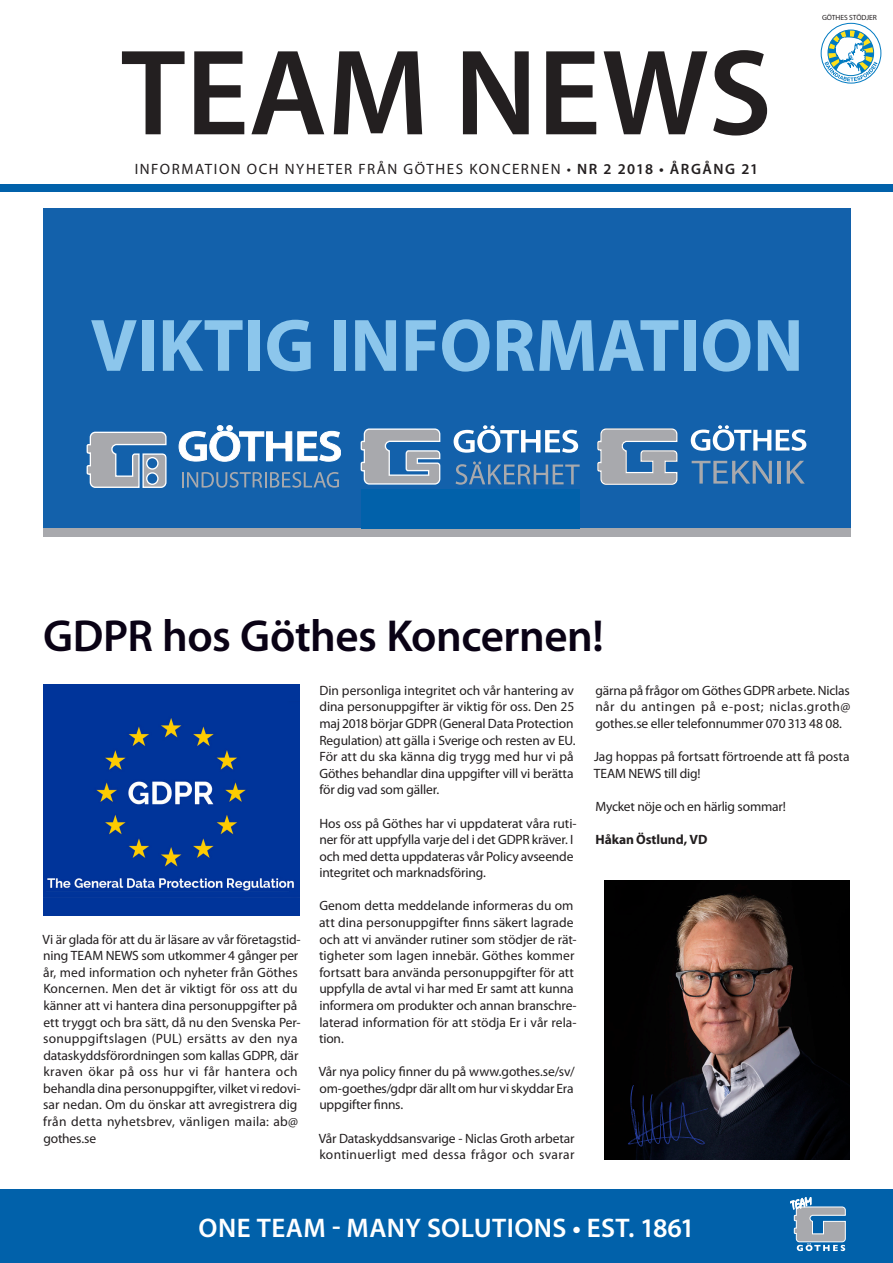
<style>
.page{position:relative;width:893px;height:1263px;background:#fff}
.page>*{position:absolute;margin:0;border:0;box-sizing:border-box;transform-origin:0 0}
.t1{font:600 123px "Myriad Pro";color:#231f20}
.t2{font:700 75px "Myriad Pro";color:#8cc6ec}
.Rubrik_stor{font:600 45px "Myriad Pro";letter-spacing:-.01em;color:#0a0215}
.Blå_Sidhänvisning{font:600 27px "Myriad Pro";letter-spacing:.015em;color:#fff}
.t3{font:15px "Myriad Pro";letter-spacing:.105em;color:#231f20}
.Brödtext{font:13.5px/16.6px "Myriad Pro";letter-spacing:-.005em;color:#231f20}
.Brödtext-2{font:700 13.5px "Myriad Pro";letter-spacing:-.005em;color:#231f20}
.Puffar_och_Diagram{font:7.5px "Myriad Pro";color:#231f20}
.s1{font-weight:600}
</style>
<div class="page">
<div style="left:0;top:1189px;width:893px;height:74px;background:#0161aa"></div>
<svg style="left:790px;top:1197px;width:56px;height:54px"></svg>
<img style="left:605px;top:880px;width:245px;height:279px">
<img style="left:613px;top:1082px;width:94px;height:69px">
<div style="left:0;top:184px;width:893px;height:7px;background:#0161aa"></div>
<svg style="left:821px;top:24px;width:60px;height:59px"></svg>
<div style="left:821px;top:23px;width:60px;height:61px;border:1px solid #007ac2;border-radius:50%"></div>
<svg style="left:824px;top:30px;width:53px;height:51px"></svg>
<div style="left:43px;top:209px;width:807px;height:328px;background:#1361ab"></div>
<div style="left:43px;top:529px;width:807px;height:8px;background:#a8a9ad"></div>
<svg style="left:597px;top:428px;width:81px;height:57px"></svg>
<svg style="left:691px;top:425px;width:115px;height:26px"></svg>
<svg style="left:692px;top:461px;width:80px;height:23px"></svg>
<hr style="left:778px;top:461px;width:3px;height:23px;background:#a8a9ad">
<svg style="left:787px;top:461px;width:18px;height:23px"></svg>
<svg style="left:179px;top:425px;width:162px;height:37px"></svg>
<svg style="left:182px;top:472px;width:157px;height:16px"></svg>
<svg style="left:87px;top:431px;width:80px;height:57px"></svg>
<svg style="left:361px;top:428px;width:80px;height:57px"></svg>
<svg style="left:454px;top:425px;width:124px;height:28px"></svg>
<svg style="left:456px;top:461px;width:124px;height:24px"></svg>
<div style="left:361px;top:489px;width:219px;height:39px;background:#0161aa"></div>
<div style="left:43px;top:685px;width:257px;height:231px;background:#00349a"></div>
<img style="left:47px;top:718px;width:247px;height:173px">
<p class="t1" style="left:121px;top:25px;width:653px">TEAM NEWS</p>
<p class="t3" style="left:135px;top:161px;width:625px">INFORMATION OCH NYHETER FRÅN GÖTHES KONCERNEN • <span class="s1">NR 2 2018 • ÅRGÅNG 21</span></p>
<p class="Puffar_och_Diagram" style="left:822px;top:13px;width:56px">GÖTHES STÖDJER</p>
<p class="t2" style="left:91px;top:297px;width:715px">VIKTIG INFORMATION</p>
<p class="Rubrik_stor" style="left:43px;top:611px;width:562px">GDPR hos Göthes Koncernen!</p>
<p class="Brödtext" style="left:43px;top:931px;width:260px">Vi är glada för att du är läsare av vår företagstid&shy;ning TEAM NEWS som utkommer 4 gånger per år, med information och nyheter från Göthes Koncernen. Men det är viktigt för oss att du känner att vi hantera dina personuppgifter på ett tryggt och bra sätt, då nu den Svenska Per&shy;sonuppgiftslagen (PUL) ersätts av den nya dataskyddsförordningen som kallas GDPR, där kraven ökar på oss hur vi får hantera och behandla dina personuppgifter, vilket vi redovi&shy;sar nedan. Om du önskar att avregistrera dig från detta nyhetsbrev, vänligen maila: ab@ gothes.se</p>
<p class="Brödtext" style="left:319px;top:682px;width:258px">Din personliga integritet och vår hantering av dina personuppgifter är viktig för oss. Den 25 maj 2018 börjar GDPR (General Data Protection Regulation) att gälla i Sverige och resten av EU.<br>För att du ska känna dig trygg med hur vi på Göthes behandlar dina uppgifter vill vi berätta för dig vad som gäller.</p>
<p class="Brödtext" style="left:319px;top:815px;width:259px">Hos oss på Göthes har vi uppdaterat våra ruti&shy;ner för att uppfylla varje del i det GDPR kräver. I och med detta uppdateras vår Policy avseende integritet och marknadsföring.</p>
<p class="Brödtext" style="left:319px;top:898px;width:259px">Genom detta meddelande informeras du om att dina personuppgifter finns säkert lagrade och att vi använder rutiner som stödjer de rät&shy;tigheter som lagen innebär. Göthes kommer fortsatt bara använda personuppgifter för att uppfylla de avtal vi har med Er samt att kunna informera om produkter och annan branschre&shy;laterad information för att stödja Er i vår rela&shy;tion.</p>
<p class="Brödtext" style="left:319px;top:1064px;width:258px;text-align:justify">Vår nya policy finner du på www.gothes.se/sv/ om-goethes/gdpr där allt om hur vi skyddar Era uppgifter finns.</p>
<p class="Brödtext" style="left:319px;top:1130px;width:257px">Vår Dataskyddsansvarige - Niclas Groth arbetar kontinuerligt med dessa frågor och svarar</p>
<p class="Brödtext" style="left:595px;top:682px;width:256px;text-align:justify">gärna på frågor om Göthes GDPR arbete. Niclas når du antingen på e-post; niclas.groth@ gothes.se eller telefonnummer 070 313 48 08.</p>
<p class="Brödtext" style="left:594px;top:749px;width:257px">Jag hoppas på fortsatt förtroende att få posta<br>TEAM NEWS till dig!</p>
<p class="Brödtext" style="left:595px;top:798px;width:192px">Mycket nöje och en härlig sommar!</p>
<p class="Brödtext-2" style="left:596px;top:831px;width:113px">Håkan Östlund, VD</p>
<p class="Blå_Sidhänvisning" style="left:199px;top:1213px;width:498px">ONE TEAM - MANY SOLUTIONS • EST. 1861</p>
</div>
